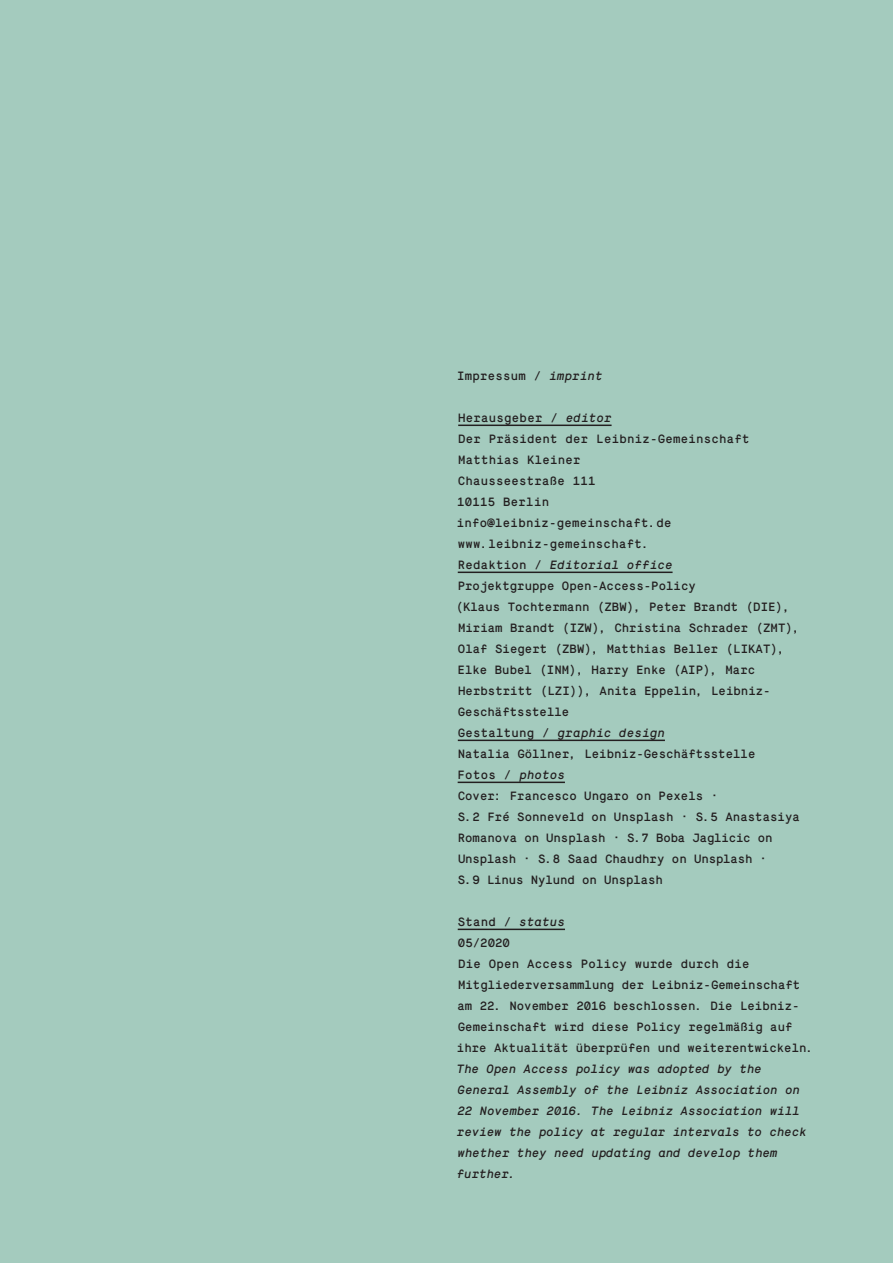
<style>
.page{position:relative;width:893px;height:1263px;background:#a4cbbe}
.page>*{position:absolute;margin:0;border:0;box-sizing:border-box;transform-origin:0 0}
.t1{font:12px/21px "Maison Mono";color:#231f20}
.t2{font:italic 12px/21px "Maison Mono";color:#231f20}
.t3{font:12px "Maison Mono";letter-spacing:.02em;color:#231f20}
.s1{font-style:italic}
</style>
<div class="page">
<hr style="left:458px;top:425px;width:154px;height:1px;background:#231f20">
<hr style="left:458px;top:572px;width:215px;height:1px;background:#231f20">
<hr style="left:458px;top:740px;width:207px;height:1px;background:#231f20">
<hr style="left:458px;top:782px;width:107px;height:1px;background:#231f20">
<hr style="left:458px;top:929px;width:107px;height:1px;background:#231f20">
<p class="t3" style="left:457px;top:368px;width:147px">Impressum / <span class="s1">imprint</span></p>
<p class="t1" style="left:456px;top:407px;width:346px">Herausgeber / <span class="s1">editor<br></span>Der Präsident der Leibniz-Gemeinschaft Matthias Kleiner<br>Chausseestraße 111<br>10115 Berlin<br>info@leibniz-gemeinschaft.de www.leibniz-gemeinschaft.<br>Redaktion / <span class="s1">Editorial office<br></span>Projektgruppe Open-Access-Policy<br>(Klaus Tochtermann (ZBW), Peter Brandt (DIE), Miriam Brandt (IZW), Christina Schrader (ZMT), Olaf Siegert (ZBW), Matthias Beller (LIKAT), Elke Bubel (INM), Harry Enke (AIP), Marc Herbstritt (LZI)), Anita Eppelin, Leibniz-Geschäftsstelle<br>Gestaltung / <span class="s1">graphic design<br></span>Natalia Göllner, Leibniz-Geschäftsstelle<br>Fotos / <span class="s1">photos<br></span>Cover: Francesco Ungaro on Pexels ·<br>S.2 Fré Sonneveld on Unsplash · S.5 Anastasiya Romanova on Unsplash · S.7 Boba Jaglicic on Unsplash · S.8 Saad Chaudhry on Unsplash ·<br>S.9 Linus Nylund on Unsplash</p>
<p class="t1" style="left:457px;top:911px;width:359px">Stand / <span class="s1">status<br></span>05/2020<br>Die Open Access Policy wurde durch die Mitgliederversammlung der Leibniz-Gemeinschaft am 22. November 2016 beschlossen. Die Leibniz-Gemeinschaft wird diese Policy regelmäßig auf ihre Aktualität überprüfen und weiterentwickeln.</p>
<p class="t2" style="left:457px;top:1058px;width:351px">The Open Access policy was adopted by the General Assembly of the Leibniz Association on 22 November 2016. The Leibniz Association will review the policy at regular intervals to check whether they need updating and develop them further.</p>
</div>
